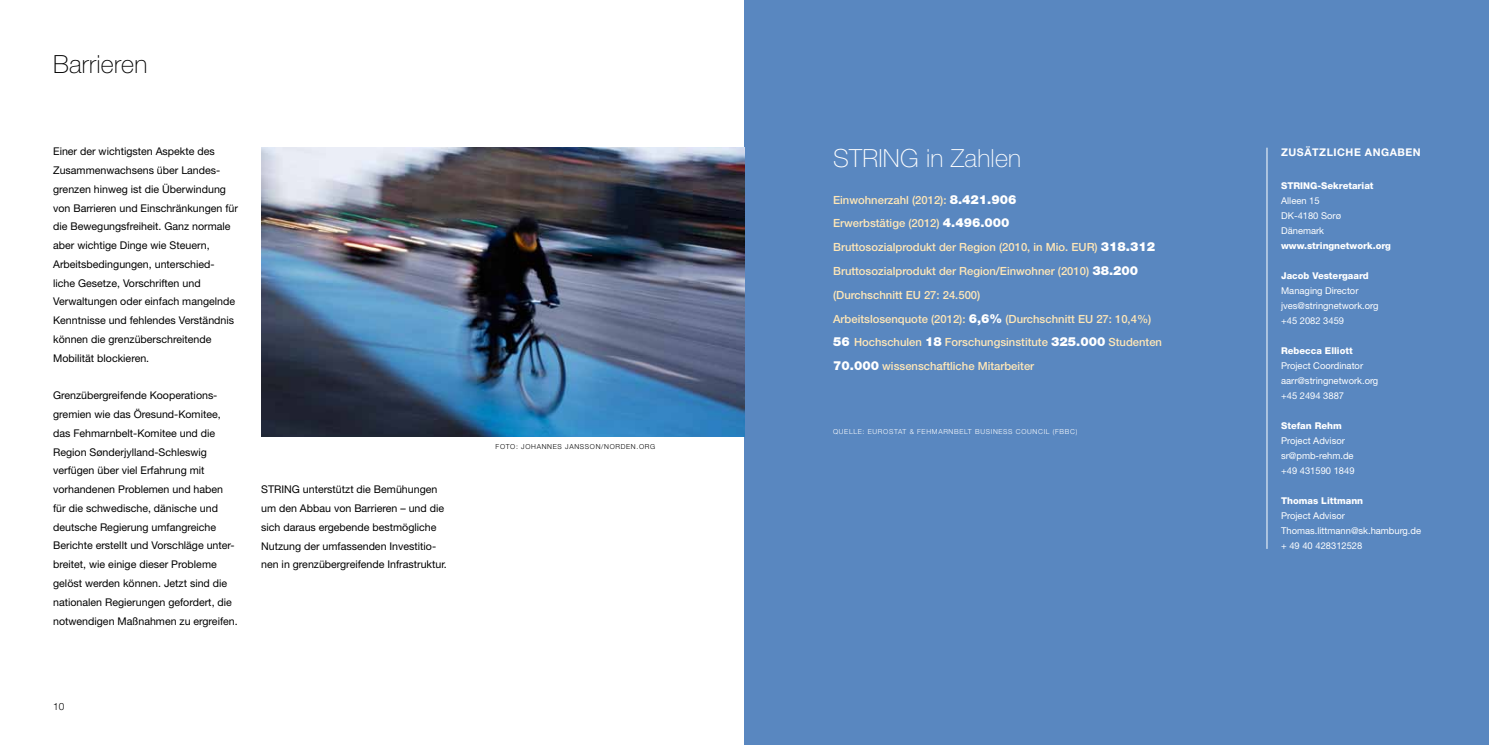
<style>
.page{position:relative;width:1489px;height:745px;background:#fff}
.page>*{position:absolute;margin:0;border:0;box-sizing:border-box;transform-origin:0 0}
.t1{font:100 25px "Helvetica Neue";letter-spacing:.01em;color:#fff}
.t2{font:100 25px "Helvetica Neue";letter-spacing:.01em;color:#000}
.t3{font:500 11.25px/23.8px "Helvetica Neue";color:#ffe7b7}
.t4{font:10.62px/18.8px "Helvetica Neue";color:#000}
.t5{font:700 10.62px "Helvetica Neue";letter-spacing:.05em;color:#fff}
.t6{font:300 10px "Helvetica Neue";color:#000}
.t7{font:9.38px/15px "Helvetica Neue";color:#fff}
.t8{font:800 9.38px "Helvetica Neue";color:#fff}
.t9{font:300 6.88px "Helvetica Neue";letter-spacing:.1em;color:#fff}
.t10{font:300 6.88px "Helvetica Neue";letter-spacing:.1em;color:#000}
.s1{font-weight:900;font-size:12.5px;color:#fff}
</style>
<div class="page">
<div style="left:744px;top:0;width:744px;height:744px;background:#5987c0"></div>
<hr style="left:1266px;top:147px;width:1px;height:401px;background:#fff">
<img style="left:261px;top:147px;width:483px;height:289px">
<h1 class="t2" style="left:53px;top:50px;width:96px">Barrieren</h1>
<p class="t4" style="left:53px;top:142px;width:186px">Einer der wichtigsten Aspekte des Zusammenwachsens über Landes&shy;grenzen hinweg ist die Überwindung von Barrieren und Einschränkungen für die Bewegungsfreiheit. Ganz normale aber wichtige Dinge wie Steuern, Arbeitsbedingungen, unterschied&shy;liche Gesetze, Vorschriften und Verwaltungen oder einfach mangelnde Kenntnisse und fehlendes Verständnis können die grenzüberschreitende Mobilität blockieren.</p>
<p class="t4" style="left:53px;top:386px;width:186px">Grenzübergreifende Kooperations&shy;gremien wie das Öresund-Komitee, das Fehmarnbelt-Komitee und die Region Sønderjylland-Schleswig verfügen über viel Erfahrung mit vorhandenen Problemen und haben für die schwedische, dänische und deutsche Regierung umfangreiche Berichte erstellt und Vorschläge unter&shy;breitet, wie einige dieser Probleme gelöst werden können. Jetzt sind die nationalen Regierungen gefordert, die notwendigen Maßnahmen zu ergreifen.</p>
<p class="t4" style="left:261px;top:479px;width:187px">STRING unterstützt die Bemühungen um den Abbau von Barrieren – und die sich daraus ergebende bestmögliche Nutzung der umfassenden Investitio&shy;nen in grenzübergreifende Infrastruktur.</p>
<p class="t6" style="left:53px;top:700px;width:13px">10</p>
<p class="t10" style="left:495px;top:442px;width:11px">FOTO</p>
<p class="t10" style="left:516px;top:442px;width:141px">: JOHANNES JANSSON/NORDEN.ORG</p>
<h1 class="t1" style="left:833px;top:144px;width:190px">STRING in Zahlen</h1>
<p class="t3" style="left:833px;top:187px;width:330px">Einwohnerzahl (2012): <span class="s1">8.421.906<br></span>Erwerbstätige (2012) <span class="s1">4.496.000<br></span>Bruttosozialprodukt der Region (2010, in Mio. EUR) <span class="s1">318.312<br></span>Bruttosozialprodukt der Region/Einwohner (2010) <span class="s1">38.200 </span>(Durchschnitt EU 27: 24.500)<br>Arbeitslosenquote (2012): <span class="s1">6,6%</span> (Durchschnitt EU 27: 10,4%)<br><span class="s1">56</span> Hochschulen <span class="s1">18</span> Forschungsinstitute <span class="s1">325.000</span> Studenten <span class="s1">70.000</span> wissenschaftliche Mitarbeiter</p>
<p class="t9" style="left:833px;top:427px;width:12px">QUELLE</p>
<p class="t9" style="left:862px;top:427px;width:11px">: EUROSTAT</p>
<p class="t9" style="left:909px;top:427px;width:35px">&amp; FEH MARN</p>
<p class="t9" style="left:954px;top:427px;width:11px">BELT</p>
<p class="t9" style="left:975px;top:427px;width:11px">BUSINESS</p>
<p class="t9" style="left:1015px;top:427px;width:6px">COUNCIL</p>
<p class="t9" style="left:1052px;top:427px;width:26px">(FBBC)</p>
<p class="t5" style="left:1280px;top:145px;width:141px">ZUSÄTZLICHE ANGABEN</p>
<p class="t8" style="left:1280px;top:179px;width:94px">STRING-Sekretariat</p>
<p class="t7" style="left:1280px;top:192px;width:61px">Alleen 15<br>DK-4180 Sorø<br>Dänemark</p>
<p class="t8" style="left:1280px;top:239px;width:111px">www.stringnetwork.org</p>
<p class="t8" style="left:1280px;top:269px;width:89px">Jacob Vestergaard</p>
<p class="t7" style="left:1280px;top:282px;width:99px">Managing Director jves@stringnetwork.org +45 2082 3459</p>
<p class="t8" style="left:1280px;top:344px;width:73px">Rebecca Elliott</p>
<p class="t7" style="left:1280px;top:357px;width:99px">Project Coordinator aarr@stringnetwork.org +45 2494 3887</p>
<p class="t8" style="left:1280px;top:419px;width:62px">Stefan Rehm</p>
<p class="t7" style="left:1280px;top:432px;width:75px">Project Advisor sr@pmb-rehm.de +49 431590 1849</p>
<p class="t8" style="left:1280px;top:494px;width:83px">Thomas Littmann</p>
<p class="t7" style="left:1280px;top:507px;width:141px">Project Advisor<br>Thomas.littmann@sk.hamburg.de + 49 40 428312528</p>
</div>
